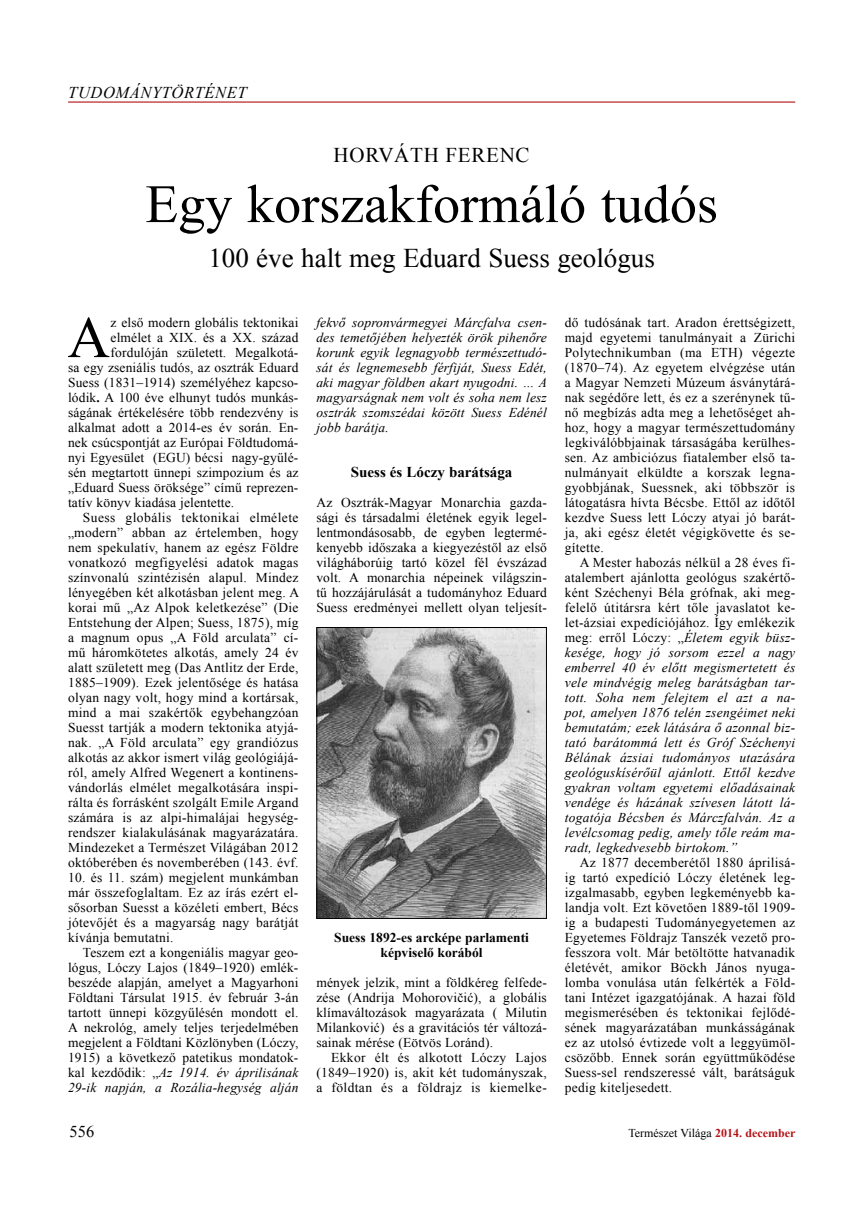
<style>
.page{position:relative;width:859px;height:1212px;background:#fff}
.page>*{position:absolute;margin:0;border:0;box-sizing:border-box;transform-origin:0 0}
.t1{font:58.8px "Times New Roman";color:#000}
.t2{font:54px "Times New Roman";color:#000}
.t3{font:27px "Times New Roman";color:#000}
.t4{font:21px "Times New Roman";letter-spacing:.035em;color:#000}
.t5{font:italic 16.5px "Times New Roman";letter-spacing:.035em;color:#000}
.t6{font:16.5px "Times New Roman";color:#000}
.t7{font:700 15px "Times New Roman";color:#000}
.t8{font:13.5px/15px "Times New Roman";letter-spacing:.02em;color:#000;text-align:justify}
.t9{font:italic 13.5px/15px "Times New Roman";letter-spacing:.01em;color:#000;text-align:justify}
.t10{font:700 13.5px/15px "Times New Roman";color:#000;text-align:center}
.t11{font:12px "Times New Roman";color:#000}
.s1{font-weight:700}
.s2{font-style:italic}
.s3{font-style:normal}
.s4{font-weight:700;color:#b31217}
</style>
<div class="page">
<hr style="left:68px;top:101px;width:727px;height:2px;background:#b31217">
<img style="left:318px;top:629px;width:227px;height:288px">
<div style="left:316px;top:627px;width:231px;height:292px;border:1px solid #000"></div>
<p class="t5" style="left:68px;top:81px;width:180px">tudománytör téne t</p>
<h3 class="t4" style="left:334px;top:140px;width:198px">HORVÁTH FERENC</h3>
<h2 class="t2" style="left:145px;top:166px;width:574px">Egy korszakformáló tudós</h2>
<h3 class="t3" style="left:208px;top:239px;width:448px">100 éve halt meg Eduard Suess geológus</h3>
<h1 class="t1" style="left:68px;top:296px;width:44px">A</h1>
<p class="t8" style="left:111px;top:315px;width:189px">z első modern globális tektonikai</p>
<p class="t8" style="left:111px;top:330px;width:189px">elmélet a XIX. és a XX. század</p>
<p class="t8" style="left:111px;top:345px;width:189px">fordulóján született. Megalkotá-</p>
<p class="t8" style="left:68px;top:360px;width:232px">sa egy zseniális tudós, az osztrák Eduard</p>
<p class="t8" style="left:68px;top:375px;width:232px">Suess (1831–1914) személyéhez kapcso-</p>
<p class="t8" style="left:68px;top:390px;width:232px">lódik<span class="s1">.</span> A 100 éve elhunyt tudós munkás-</p>
<p class="t8" style="left:68px;top:405px;width:232px">ságának értékelésére több rendezvény is</p>
<p class="t8" style="left:68px;top:420px;width:232px">alkalmat adott a 2014-es év során. En-</p>
<p class="t8" style="left:68px;top:435px;width:232px">nek csúcspontját az Európai Földtudomá-</p>
<p class="t8" style="left:68px;top:450px;width:232px">nyi Egyesület (EGU) bécsi nagy-gyűlé-</p>
<p class="t8" style="left:68px;top:465px;width:232px">sén megtartott ünnepi szimpozium és az</p>
<p class="t8" style="left:68px;top:480px;width:232px">„Eduard Suess öröksége” című reprezen-</p>
<p class="t8" style="left:68px;top:495px;width:168px">tatív könyv kiadása jelentette.</p>
<p class="t8" style="left:83px;top:510px;width:217px">Suess globális tektonikai elmélete</p>
<p class="t8" style="left:68px;top:525px;width:232px">„modern” abban az értelemben, hogy</p>
<p class="t8" style="left:68px;top:540px;width:232px">nem spekulatív, hanem az egész Földre</p>
<p class="t8" style="left:68px;top:555px;width:232px">vonatkozó megfigyelési adatok magas</p>
<p class="t8" style="left:68px;top:570px;width:232px">színvonalú szintézisén alapul. Mindez</p>
<p class="t8" style="left:68px;top:585px;width:233px">lényegében két alkotásban jelent meg. A</p>
<p class="t8" style="left:68px;top:600px;width:232px">korai mű „Az Alpok keletkezése” (Die</p>
<p class="t8" style="left:68px;top:615px;width:232px">Entstehung der Alpen; Suess, 1875), míg</p>
<p class="t8" style="left:68px;top:630px;width:232px">a magnum opus „A Föld arculata” cí-</p>
<p class="t8" style="left:68px;top:645px;width:232px">mű háromkötetes alkotás, amely 24 év</p>
<p class="t8" style="left:68px;top:660px;width:232px">alatt született meg (Das Antlitz der Erde,</p>
<p class="t8" style="left:68px;top:675px;width:232px">1885–1909). Ezek jelentősége és hatása</p>
<p class="t8" style="left:68px;top:690px;width:232px">olyan nagy volt, hogy mind a kortársak,</p>
<p class="t8" style="left:68px;top:705px;width:232px">mind a mai szakértők egybehangzóan</p>
<p class="t8" style="left:68px;top:720px;width:232px">Suesst tartják a modern tektonika atyjá-</p>
<p class="t8" style="left:68px;top:735px;width:232px">nak. „A Föld arculata” egy grandiózus</p>
<p class="t8" style="left:68px;top:750px;width:232px">alkotás az akkor ismert világ geológiájá-</p>
<p class="t8" style="left:68px;top:765px;width:232px">ról, amely Alfred Wegenert a kontinens-</p>
<p class="t8" style="left:68px;top:780px;width:232px">vándorlás elmélet megalkotására inspi-</p>
<p class="t8" style="left:68px;top:795px;width:232px">rálta és forrásként szolgált Emile Argand</p>
<p class="t8" style="left:68px;top:810px;width:232px">számára is az alpi-himalájai hegység-</p>
<p class="t8" style="left:68px;top:825px;width:232px">rendszer kialakulásának magyarázatára.</p>
<p class="t8" style="left:68px;top:840px;width:232px">Mindezeket a Természet Világában 2012</p>
<p class="t8" style="left:68px;top:855px;width:232px">októberében és novemberében (143. évf.</p>
<p class="t8" style="left:68px;top:870px;width:232px">10. és 11. szám) megjelent munkámban már összefoglaltam. Ez az írás ezért el&shy;sősorban Suesst a közéleti embert, Bécs jótevőjét és a magyarság nagy barátját kívánja bemutatni.</p>
<p class="t8" style="left:68px;top:945px;width:232px;text-indent:15px">Teszem ezt a kongeniális magyar geo&shy;lógus, Lóczy Lajos (1849–1920) emlék&shy;beszéde alapján, amelyet a Magyarhoni Földtani Társulat 1915. év február 3-án tartott ünnepi közgyűlésén mondott el.<br>A nekrológ, amely teljes terjedelmében megjelent a Földtani Közlönyben (Lóczy, 1915) a következő patetikus mondatok&shy;kal kezdődik: „<span class="s2">Az 1914. év áprilisának 29-ik napján, a Rozália-hegység alján</span></p>
<p class="t9" style="left:316px;top:315px;width:232px">fekvő sopronvármegyei Márcfalva csen&shy;des temetőjében helyezték örök pihenőre korunk egyik legnagyobb természettudó&shy;sát és legnemesebb férfiját, Suess Edét, aki magyar földben akart nyugodni. … A magyarságnak nem volt és soha nem lesz osztrák szomszédai között Suess Edénél jobb barátja.</p>
<p class="t7" style="left:351px;top:461px;width:163px">Suess és Lóczy barátsága</p>
<p class="t8" style="left:316px;top:495px;width:232px">Az Osztrák-Magyar Monarchia gazda&shy;sági és társadalmi életének egyik legel&shy;lentmondásosabb, de egyben legtermé&shy;kenyebb időszaka a kiegyezéstől az első világháborúig tartó közel fél évszázad volt. A monarchia népeinek világszin&shy;tű hozzájárulását a tudományhoz Eduard Suess eredményei mellett olyan teljesít-</p>
<p class="t10" style="left:334px;top:930px;width:196px">Suess 1892-es arcképe parlamenti képviselő korából</p>
<p class="t8" style="left:316px;top:975px;width:232px">mények jelzik, mint a földkéreg felfede&shy;zése (Andrija Mohorovičić), a globális klímaváltozások magyarázata ( Milutin Milanković) és a gravitációs tér változá&shy;sainak mérése (Eötvös Loránd).</p>
<p class="t8" style="left:316px;top:1050px;width:232px;text-indent:15px">Ekkor élt és alkotott Lóczy Lajos (1849–1920) is, akit két tudományszak, a földtan és a földrajz is kiemelke-</p>
<p class="t8" style="left:565px;top:315px;width:232px">dő tudósának tart. Aradon érettségizett, majd egyetemi tanulmányait a Zürichi Polytechnikumban (ma ETH) végezte (1870–74). Az egyetem elvégzése után a Magyar Nemzeti Múzeum ásványtárá&shy;nak segédőre lett, és ez a szerénynek tű&shy;nő megbízás adta meg a lehetőséget ah&shy;hoz, hogy a magyar természettudomány legkiválóbbjainak társaságába kerülhes&shy;sen. Az ambiciózus fiatalember első ta&shy;nulmányait elküldte a korszak legna&shy;gyobbjának, Suessnek, aki többször is látogatásra hívta Bécsbe. Ettől az időtől kezdve Suess lett Lóczy atyai jó barát&shy;ja, aki egész életét végigkövette és se&shy;gítette.</p>
<p class="t9" style="left:565px;top:555px;width:233px;text-indent:15px"><span class="s3">A Mester habozás nélkül a 28 éves fi&shy;atalembert ajánlotta geológus szakértő&shy;ként Széchenyi Béla grófnak, aki meg&shy;felelő útitársra kért tőle javaslatot ke&shy;let-ázsiai expedíciójához. Így emlékezik meg: erről Lóczy: „</span>Életem egyik büsz&shy;kesége, hogy jó sorsom ezzel a nagy emberrel 40 év előtt megismertetett és vele mindvégig meleg barátságban tar&shy;tott. Soha nem felejtem el azt a na&shy;pot, amelyen 1876 telén zsengéimet neki bemutatám; ezek látására ő azonnal biz&shy;tató barátommá lett és Gróf Széchenyi Bélának ázsiai tudományos utazására geológuskísérőül ajánlott. Ettől kezdve gyakran voltam egyetemi előadásainak vendége és házának szívesen látott lá&shy;togatója Bécsben és Márczfalván. Az a levélcsomag pedig, amely tőle reám ma&shy;radt, legkedvesebb birtokom.”</p>
<p class="t8" style="left:565px;top:855px;width:232px;text-indent:15px">Az 1877 decemberétől 1880 áprilisá&shy;ig tartó expedíció Lóczy életének leg&shy;izgalmasabb, egyben legkeményebb ka&shy;landja volt. Ezt követően 1889-től 1909- ig a budapesti Tudományegyetemen az Egyetemes Földrajz Tanszék vezető pro&shy;fesszora volt. Már betöltötte hatvanadik életévét, amikor Böckh János nyuga&shy;lomba vonulása után felkérték a Föld&shy;tani Intézet igazgatójának. A hazai föld megismerésében és tektonikai fejlődé&shy;sének magyarázatában munkásságának ez az utolsó évtizede volt a leggyümöl&shy;csözőbb. Ennek során együttműködése Suess-sel rendszeressé vált, barátságuk pedig kiteljesedett.</p>
<p class="t6" style="left:70px;top:1120px;width:26px">556</p>
<p class="t11" style="left:628px;top:1125px;width:169px">Természet Világa <span class="s4">2014. december</span></p>
</div>
